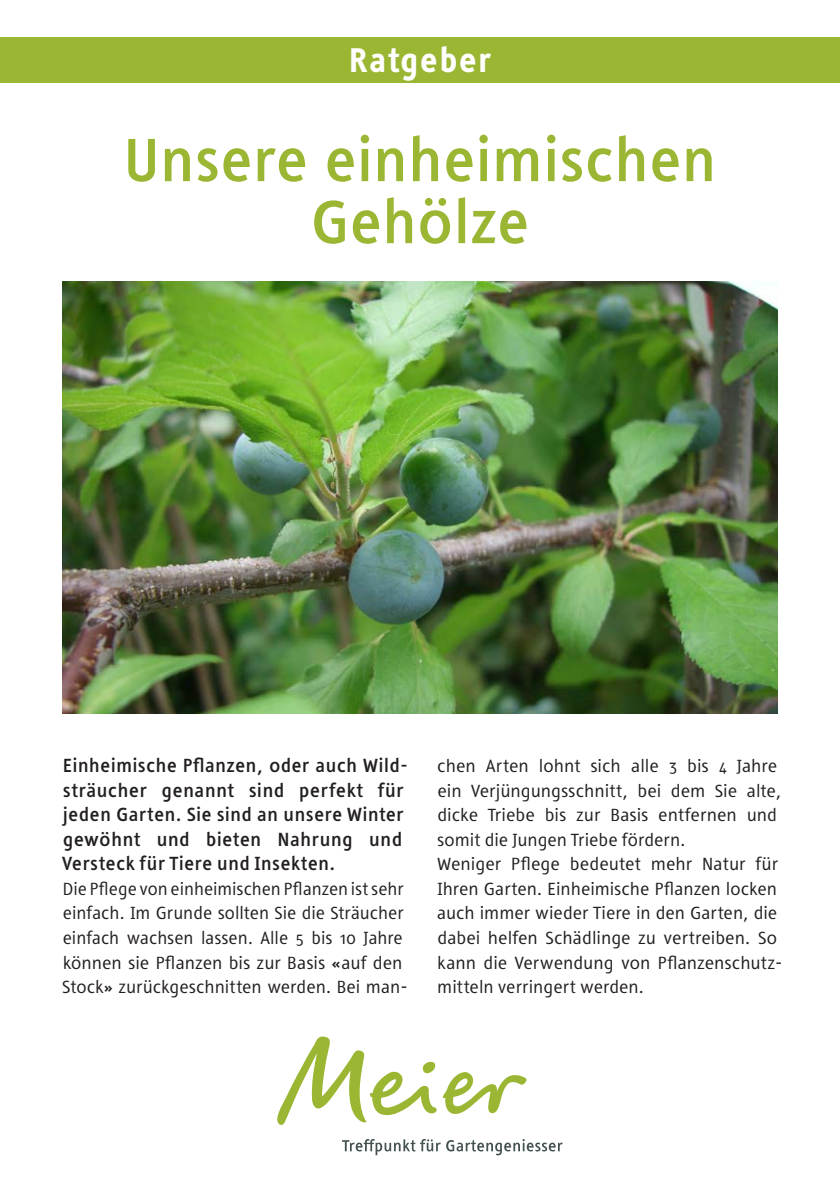
<style>
.page{position:relative;width:840px;height:1191px;background:#fff}
.page>*{position:absolute;margin:0;border:0;box-sizing:border-box;transform-origin:0 0}
.t1{font:700 64px/62px "Tara Pro";letter-spacing:-.01em;color:#9bb632;text-align:center}
.t2{font:900 36px "Tara Pro";letter-spacing:.01em;color:#fff}
.t3{font:700 20px/24.4px "Tara Pro";letter-spacing:.005em;color:#231f20}
.t4{font:18.4px/24.4px "Tara Pro";letter-spacing:-.005em;color:#231f20}
.s1{font-weight:700}
</style>
<div class="page">
<div style="left:0;top:37px;width:839px;height:45px;background:#9bb632"></div>
<svg style="left:277px;top:1036px;width:249px;height:89px"></svg>
<svg style="left:342px;top:1139px;width:98px;height:16px"></svg>
<svg style="left:446px;top:1139px;width:116px;height:16px"></svg>
<img style="left:62px;top:282px;width:715px;height:431px">
<h2 class="t2" style="left:348px;top:39px;width:144px">Ratgeber</h2>
<h1 class="t1" style="left:123px;top:128px;width:595px">Unsere einheimischen<br>Gehölze</h1>
<p class="t3" style="left:62px;top:753px;width:347px">Einheimische Pflanzen, oder auch Wild&shy;sträucher genannt sind perfekt für jeden Garten. Sie sind an unsere Winter gewöhnt und bieten Nahrung und Versteck für Tiere und Insekten.</p>
<p class="t4" style="left:62px;top:876px;width:347px">Die Pflege von einheimischen Pflanzen ist sehr einfach. Im Grunde sollten Sie die Sträucher einfach wachsen lassen. Alle 5 bis 10 Jahre können sie Pflanzen bis zur Basis <span class="s1">«</span>auf den Stock<span class="s1">»</span> zurückgeschnitten werden. Bei man-</p>
<p class="t4" style="left:436px;top:754px;width:347px">chen Arten lohnt sich alle 3 bis 4 Jahre ein Verjüngungsschnitt, bei dem Sie alte, dicke Triebe bis zur Basis entfernen und somit die Jungen Triebe fördern.<br>Weniger Pflege bedeutet mehr Natur für Ihren Garten. Einheimische Pflanzen locken auch immer wieder Tiere in den Garten, die dabei helfen Schädlinge zu vertreiben. So kann die Verwendung von Pflanzenschutz&shy;mitteln verringert werden.</p>
</div>
